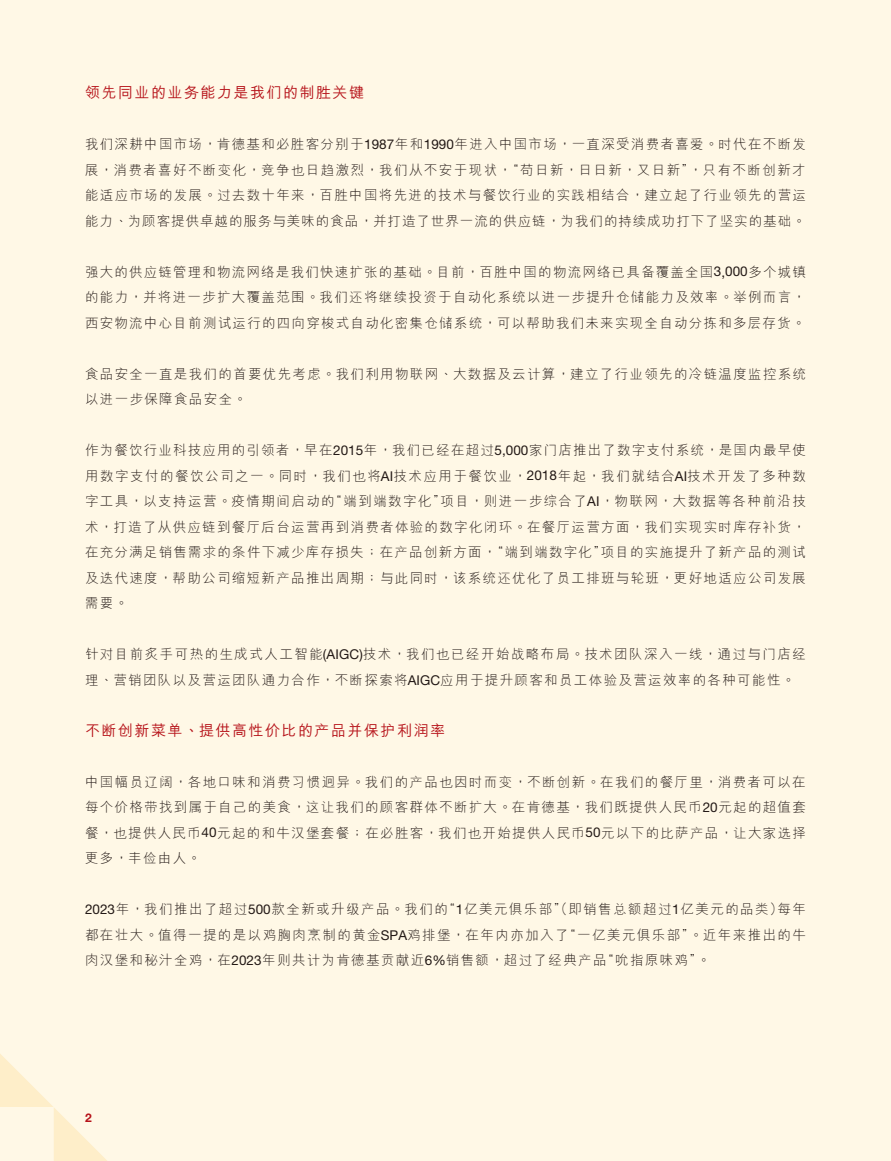
<style>
.page{position:relative;width:891px;height:1161px;background:#fff8e6}
.page>*{position:absolute;margin:0;border:0;box-sizing:border-box;transform-origin:0 0}
.t1{font:500 15px "M Hei HKS";letter-spacing:.1em;color:#b61219}
.t2{font:300 13.5px/25.5px "M Hei HKS";letter-spacing:.1em;color:#231916;text-align:justify}
.t3{font:700 12px "Helvetica Neue 75";color:#b61219}
.s1{font-family:"Helvetica Neue 55 Roman";font-weight:400}
</style>
<div class="page">
<svg style="left:0;top:1054px;width:107px;height:107px"></svg>
<p class="t1" style="left:85px;top:82px;width:281px">領先同業的業務能力是我們的制勝關鍵</p>
<p class="t2" style="left:85px;top:131px;width:723px">我們深耕中國市場，肯德基和必勝客分別於<span class="s1">1987</span>年和<span class="s1">1990</span>年進入中國市場，一直深受消費者喜愛。時代在不斷發展，消費者喜好不斷變化，競爭也日趨激烈，我們從不安於現狀，“苟日新，日日新，又日新”，只有不斷創新才能適應市場的發展。過去數十年來，百勝中國將先進的技術與餐飲行業的實踐相結合，建立起了行業領先的營運能力、為顧客提供卓越的服務與美味的食品，並打造了世界一流的供應鏈，為我們的持續成功打下了堅實的基礎。</p>
<p class="t2" style="left:85px;top:259px;width:723px">強大的供應鏈管理和物流網絡是我們快速擴張的基礎。目前，百勝中國的物流網絡已具備覆蓋全國<span class="s1">3,000</span>多個城鎮的能力，並將進一步擴大覆蓋範圍。我們還將繼續投資於自動化系統以進一步提升倉儲能力及效率。舉例而言，西安物流中心目前測試運行的四向穿梭式自動化密集倉儲系統，可以幫助我們未來實現全自動分揀和多層存貨。</p>
<p class="t2" style="left:85px;top:361px;width:723px">食品安全一直是我們的首要優先考慮。我們利用物聯網、大數據及雲計算，建立了行業領先的冷鏈溫度監控系統以進一步保障食品安全。</p>
<p class="t2" style="left:85px;top:437px;width:723px">作為餐飲行業科技應用的引領者，早在<span class="s1">2015</span>年，我們已經在超過<span class="s1">5,000</span>家門店推出了數字支付系統，是國內最早使用數字支付的餐飲公司之一。同時，我們也將<span class="s1">AI</span>技術應用於餐飲業，<span class="s1">2018</span>年起，我們就結合<span class="s1">AI</span>技術開發了多種數字工具，以支持運營。疫情期間啓動的“端到端數字化”項目，則進一步綜合了<span class="s1">AI</span>，物聯網，大數據等各種前沿技術，打造了從供應鏈到餐廳後台運營再到消費者體驗的數字化閉環。在餐廳運營方面，我們實現實時庫存補貨，在充分滿足銷售需求的條件下減少庫存損失；在產品創新方面，“端到端數字化”項目的實施提升了新產品的測試及迭代速度，幫助公司縮短新產品推出周期；與此同時，該系統還優化了員工排班與輪班，更好地適應公司發展需要。</p>
<p class="t2" style="left:85px;top:641px;width:722px">針對目前炙手可熱的生成式人工智能<span class="s1">(AIGC)</span>技術，我們也已經開始戰略布局。技術團隊深入一線，通過與門店經理、營銷團隊以及營運團隊通力合作，不斷探索將<span class="s1">AIGC</span>應用於提升顧客和員工體驗及營運效率的各種可能性。</p>
<p class="t1" style="left:85px;top:720px;width:362px">不斷創新菜單、提供高性價比的產品並保護利潤率</p>
<p class="t2" style="left:85px;top:769px;width:722px">中國幅員遼闊，各地口味和消費習慣迥異。我們的產品也因時而變，不斷創新。在我們的餐廳裏，消費者可以在每個價格帶找到屬於自己的美食，這讓我們的顧客群體不斷擴大。在肯德基，我們既提供人民幣<span class="s1">20</span>元起的超值套餐，也提供人民幣<span class="s1">40</span>元起的和牛漢堡套餐；在必勝客，我們也開始提供人民幣<span class="s1">50</span>元以下的比薩產品，讓大家選擇更多，豐儉由人。</p>
<p class="t2" style="left:85px;top:896px;width:723px"><span class="s1">2023</span>年，我們推出了超過<span class="s1">500</span>款全新或升級產品。我們的“<span class="s1">1</span>億美元俱樂部”（即銷售總額超過<span class="s1">1</span>億美元的品類）每年都在壯大。值得一提的是以雞胸肉烹製的黃金<span class="s1">SPA</span>雞排堡，在年內亦加入了“一億美元俱樂部”。近年來推出的牛肉漢堡和秘汁全雞，在<span class="s1">2023</span>年則共計為肯德基貢獻近<span class="s1">6%</span>銷售額，超過了經典產品“吮指原味雞”。</p>
<p class="t3" style="left:85px;top:1110px;width:8px">2</p>
</div>
